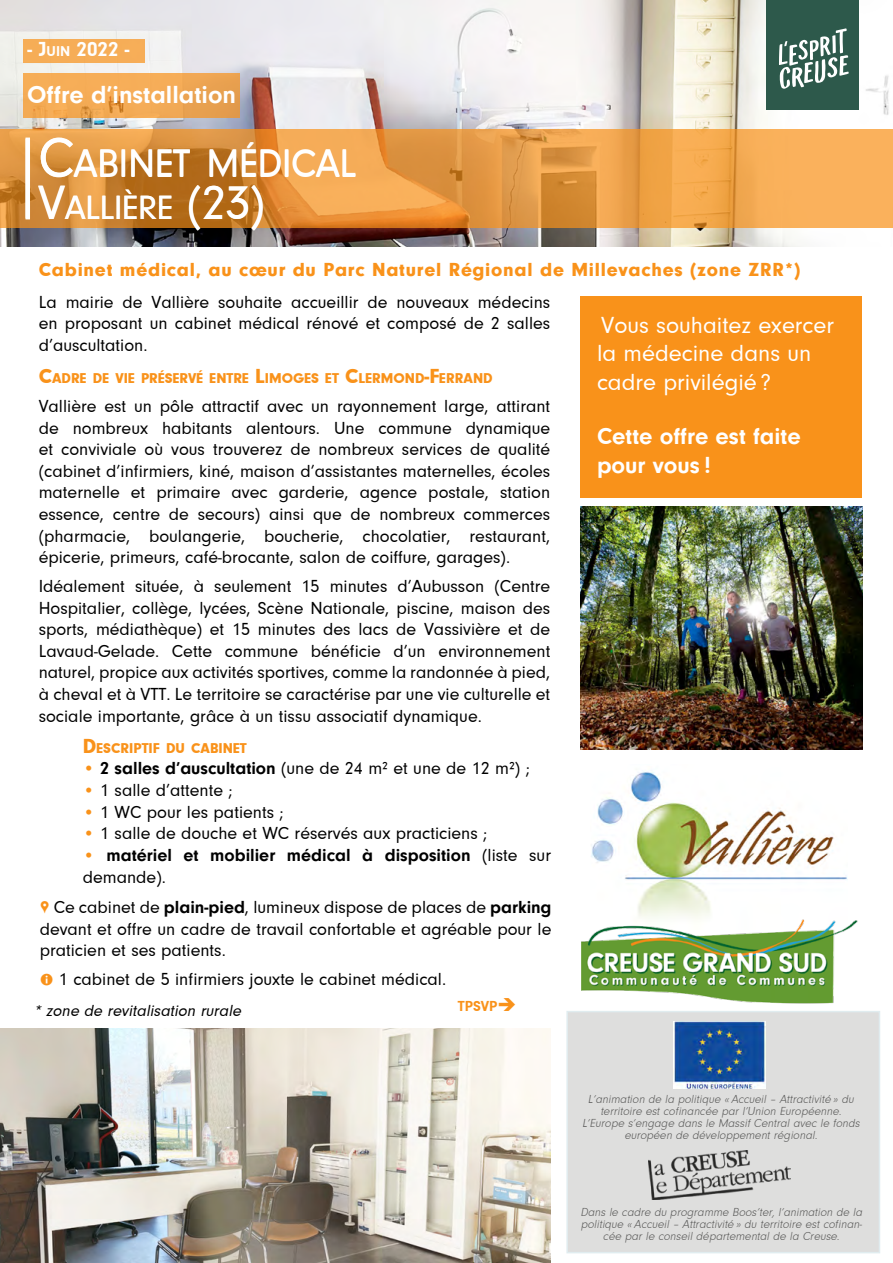
<style>
.page{position:relative;width:893px;height:1263px;background:#fff}
.page>*{position:absolute;margin:0;border:0;box-sizing:border-box;transform-origin:0 0}
.t1{font:39.9px "Neuzeit Gro";letter-spacing:-.015em;color:#fff}
.t2{font:34.65px "Neuzeit Gro";letter-spacing:-.015em;color:#fff}
.t3{font:700 25.5px "Neuzeit Gro";color:#fff}
.t4{font:24px/28.8px "Neuzeit Gro";color:#fff}
.t5{font:700 24px/28.8px "Neuzeit Gro";color:#fff}
.t6{font:700 21px "Neuzeit Gro";color:#fff}
.t7{font:900 19.5px "Neuzeit Gro";letter-spacing:.04em;color:#f9921a}
.t8{font:18px/21.6px "Neuzeit Gro";color:#000;text-align:justify}
.t9{font:700 18px/21.6px "Neuzeit Gro";color:#000}
.t10{font:italic 16.5px "Neuzeit Gro";color:#000}
.t11{font:700 15px "Neuzeit Gro";color:#f9921a}
.t12{font:900 14.7px "Neuzeit Gro";color:#f9921a}
.t13{font:italic 300 12px/12px "Neuzeit Gro";color:#575756;text-align:center}
.s1{font-size:14.7px}
.s2{font-size:57px}
.s3{font-size:49.5px}
.s4{font-size:21px}
.s5{font-weight:900;color:#f9921a}
.s6{font-weight:700}
.s7{font-weight:400}
.s8{font-family:"Modern Pictograms";color:#f9921a}
</style>
<div class="page">
<div style="left:580px;top:296px;width:282px;height:201px;background:#f9921a"></div>
<img style="left:0;top:0;width:889px;height:247px">
<div style="left:566px;top:1011px;width:314px;height:242px;background:#dededd"></div>
<svg style="left:0;top:129px;width:893px;height:99px;background:#e39843"></svg>
<div style="left:23px;top:39px;width:122px;height:24px;background:#f6ad57"></div>
<img style="left:580px;top:507px;width:283px;height:242px">
<hr style="left:26px;top:138px;width:4px;height:80px;background:#fff">
<img style="left:0;top:1028px;width:550px;height:235px">
<hr style="left:26px;top:139px;width:4px;height:80px;background:#fff">
<img style="left:673px;top:1021px;width:93px;height:68px">
<img style="left:648px;top:1151px;width:143px;height:48px">
<div style="left:23px;top:73px;width:217px;height:45px;background:linear-gradient(to right,#f8af56,#eaa251)"></div>
<img style="left:591px;top:771px;width:257px;height:140px">
<img style="left:581px;top:911px;width:277px;height:93px">
<div style="left:766px;top:0;width:93px;height:109px;background:#2d594b"></div>
<svg style="left:779px;top:28px;width:70px;height:61px"></svg>
<p class="t6" style="left:28px;top:38px;width:103px">- J<span class="s1">uin</span> 2022 -</p>
<h3 class="t3" style="left:27px;top:80px;width:210px">Offre d’installation</h3>
<h1 class="t1" style="left:38px;top:142px;width:320px"><span class="s2">C</span>ABINET MÉDICAL</h1>
<h2 class="t2" style="left:38px;top:189px;width:228px"><span class="s3">V</span>ALLIÈRE <span class="s3">(23)</span></h2>
<p class="t7" style="left:39px;top:258px;width:763px">Cabinet médical, au cœur du Parc Naturel Régional de Millevaches (zone ZRR*)</p>
<p class="t8" style="left:39px;top:291px;width:513px">La mairie de Vallière souhaite accueillir de nouveaux médecins en proposant un cabinet médical rénové et composé de 2 salles d’auscultation.</p>
<p class="t12" style="left:39px;top:370px;width:456px"><span class="s4">C</span>ADRE DE VIE PRÉSERVÉ ENTRE <span class="s4">L</span>IMOGES ET <span class="s4">C</span>LERMOND<span class="s4">-F</span>ERRAND</p>
<p class="t8" style="left:39px;top:395px;width:513px">Vallière est un pôle attractif avec un rayonnement large, attirant de nombreux habitants alentours. Une commune dynamique et conviviale où vous trouverez de nombreux services de qualité (cabinet d’infirmiers, kiné, maison d’assistantes maternelles, écoles maternelle et primaire avec garderie, agence postale, station essence, centre de secours) ainsi que de nombreux commerces (pharmacie, boulangerie, boucherie, chocolatier, restaurant, épicerie, primeurs, café-brocante, salon de coiffure, garages).</p>
<p class="t8" style="left:39px;top:575px;width:513px">Idéalement située, à seulement 15 minutes d’Aubusson (Centre Hospitalier, collège, lycées, Scène Nationale, piscine, maison des sports, médiathèque) et 15 minutes des lacs de Vassivière et de Lavaud-Gelade. Cette commune bénéficie d’un environnement naturel, propice aux activités sportives, comme la randonnée à pied, à cheval et à VTT. Le territoire se caractérise par une vie culturelle et sociale importante, grâce à un tissu associatif dynamique.</p>
<p class="t12" style="left:83px;top:740px;width:165px"><span class="s4">D</span>ESCRIPTIF DU CABINET</p>
<p class="t8" style="left:83px;top:758px;width:449px"><span class="s5">•</span> <span class="s6">2 salles d’auscultation</span> (une de 24 m² et une de 12 m²) ;</p>
<p class="t8" style="left:83px;top:779px;width:151px"><span class="s5">•</span> 1 salle d’attente ;</p>
<p class="t8" style="left:83px;top:801px;width:202px"><span class="s5">•</span> 1 WC pour les patients ;</p>
<p class="t8" style="left:83px;top:823px;width:406px"><span class="s5">•</span> 1 salle de douche et WC réservés aux practiciens ;</p>
<p class="t9" style="left:83px;top:844px;width:470px"><span class="s5">•</span> matériel et mobilier médical à disposition <span class="s7">(liste sur demande).</span></p>
<p class="t8" style="left:40px;top:896px;width:513px"><span class="s8">,</span> Ce cabinet de <span class="s6">plain-pied</span>, lumineux dispose de places de <span class="s6">parking </span>devant et offre un cadre de travail confortable et agréable pour le praticien et ses patients.</p>
<p class="t8" style="left:40px;top:968px;width:408px"><span class="s8">=</span> 1 cabinet de 5 infirmiers jouxte le cabinet médical.</p>
<p class="t10" style="left:34px;top:1001px;width:212px">* zone de revitalisation rurale</p>
<p class="t11" style="left:458px;top:998px;width:60px">TPSVP➔</p>
<h3 class="t4" style="left:597px;top:311px;width:239px">Vous souhaitez exercer la médecine dans un cadre privilégié ?</h3>
<h3 class="t5" style="left:597px;top:422px;width:205px">Cette offre est faite pour vous !</h3>
<p class="t13" style="left:582px;top:1093px;width:281px">L’animation de la politique « Accueil – Attractivité » du territoire est cofinancée par l’Union Européenne.<br>L’Europe s’engage dans le Massif Central avec le fonds européen de développement régional.</p>
<p class="t13" style="left:580px;top:1206px;width:285px">Dans le cadre du programme Boos’ter, l’animation de la politique « Accueil – Attractivité » du territoire est cofinan&shy;cée par le conseil départemental de la Creuse.</p>
</div>
